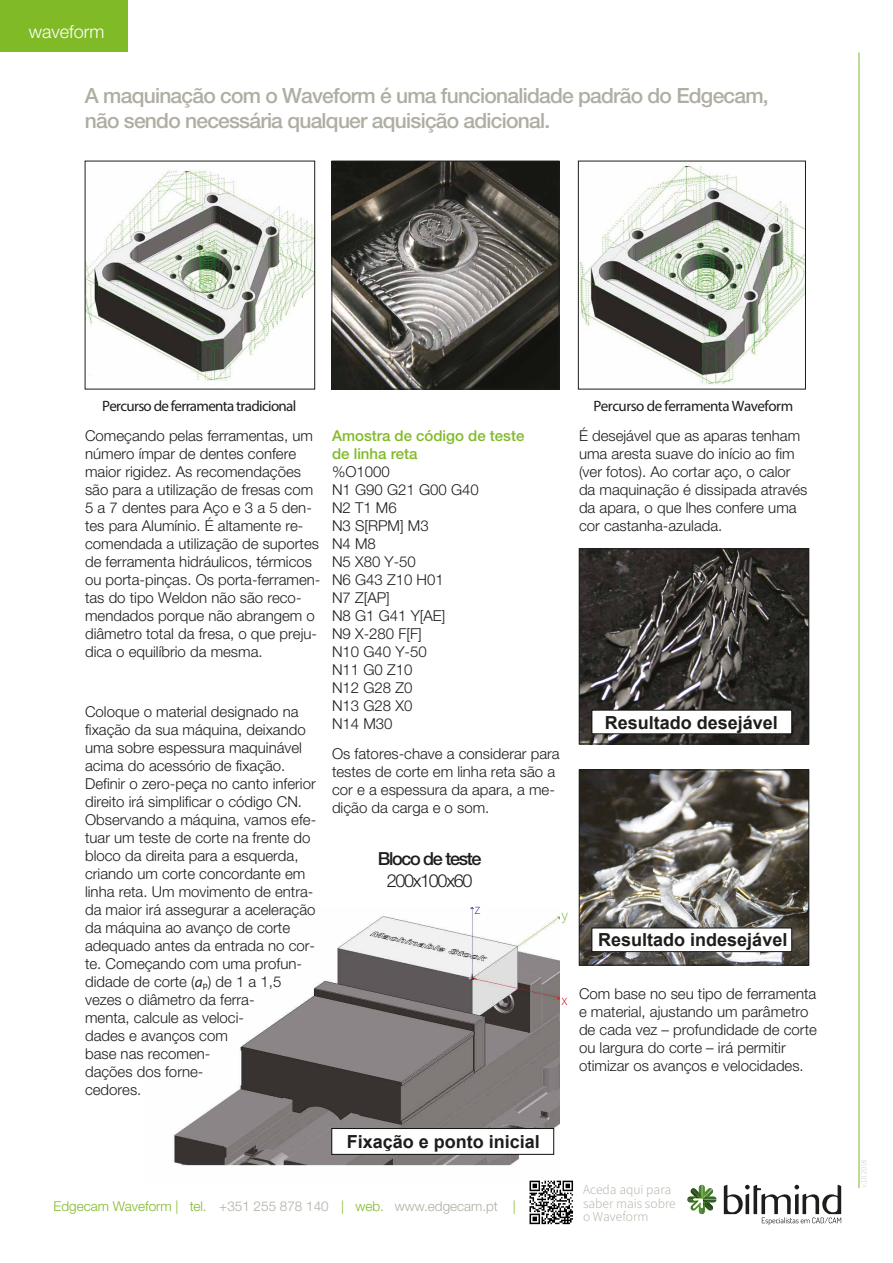
<style>
.page{position:relative;width:893px;height:1263px;background:#fff}
.page>*{position:absolute;margin:0;border:0;box-sizing:border-box;transform-origin:0 0}
.t1{font:500 21px/25.2px "Helvetica Neue";letter-spacing:-.035em;color:#b0aea3}
.t2{font:700 18px "Arial";color:#1d1d1b}
.t3{font:500 18px "Helvetica Neue";letter-spacing:-.075em;color:#1d1d1b}
.t4{font:300 18px "Helvetica Neue";letter-spacing:-.075em;color:#1d1d1b}
.t5{font:300 18px "Helvetica Neue";color:#fff}
.t6{font:300 15px/18px "Helvetica Neue";color:#1d1d1b}
.t7{font:15px "Myriad Pro";letter-spacing:-.045em;color:#1d1d1b}
.t8{font:500 15px/18px "Helvetica Neue";color:#80ba27}
.t9{font:300 15px "Source Sans Pro";color:#394391}
.t10{font:300 15px "Source Sans Pro";color:#6ab537}
.t11{font:300 15px "Source Sans Pro";color:#df0a14}
.t12{font:300 13.5px "Helvetica Neue";color:#b0aea3}
.t13{font:300 13.5px/13.5px "Source Sans Pro";color:#b0aea3}
.s1{font-family:"Myriad Pro";font-weight:400;font-style:italic}
.s2{font-family:"Myriad Pro";font-weight:400;font-size:8.7px}
.s3{color:#80ba27}
</style>
<div class="page">
<img style="left:174px;top:910px;width:385px;height:256px">
<img style="left:87px;top:169px;width:226px;height:216px">
<img style="left:580px;top:163px;width:224px;height:223px">
<div style="left:578px;top:161px;width:228px;height:228px;border:1px solid #1d1d1b"></div>
<img style="left:334px;top:163px;width:223px;height:224px">
<div style="left:332px;top:161px;width:227px;height:228px;border:1px solid #1d1d1b"></div>
<div style="left:0;top:0;width:128px;height:51px;background:#80ba27"></div>
<img style="left:581px;top:551px;width:226px;height:191px">
<div style="left:579px;top:549px;width:230px;height:195px;border:1px solid #1d1d1b"></div>
<img style="left:581px;top:772px;width:226px;height:191px">
<div style="left:579px;top:770px;width:230px;height:195px;border:1px solid #1d1d1b"></div>
<div style="left:592px;top:928px;width:200px;height:23px;background:#fff"></div>
<div style="left:592px;top:928px;width:200px;height:24px;border:1px solid #12110c"></div>
<div style="left:592px;top:710px;width:200px;height:24px;background:#fff"></div>
<div style="left:332px;top:1128px;width:222px;height:26px;background:#fff"></div>
<div style="left:332px;top:1128px;width:222px;height:26px;border:1px solid #12110c"></div>
<svg style="left:687px;top:1185px;width:29px;height:29px"></svg>
<svg style="left:724px;top:1185px;width:117px;height:40px"></svg>
<svg style="left:529px;top:1180px;width:45px;height:45px"></svg>
<svg style="left:529px;top:1181px;width:44px;height:43px"></svg>
<svg style="left:556px;top:916px;width:4px;height:4px"></svg>
<svg style="left:556px;top:996px;width:4px;height:4px"></svg>
<hr style="left:859px;top:53px;width:1px;height:1135px;background:#80ba27">
<svg style="left:861px;top:1160px;width:6px;height:27px"></svg>
<p class="t5" style="left:29px;top:20px;width:77px">waveform</p>
<h1 class="t1" style="left:85px;top:82px;width:685px">A maquinação com o Waveform é uma funcionalidade padrão do Edgecam, não sendo necessária qualquer aquisição adicional.</h1>
<p class="t7" style="left:102px;top:397px;width:196px">Percurso de ferramenta tradicional</p>
<p class="t7" style="left:593px;top:397px;width:201px">Percurso de ferramenta Waveform</p>
<p class="t6" style="left:85px;top:427px;width:237px">Começando pelas ferramentas, um número ímpar de dentes confere maior rigidez. As recomendações são para a utilização de fresas com 5 a 7 dentes para Aço e 3 a 5 den&shy;tes para Alumínio. É altamente re&shy;comendada a utilização de suportes de ferramenta hidráulicos, térmicos ou porta-pinças. Os porta-ferramen&shy;tas do tipo Weldon não são reco&shy;mendados porque não abrangem o diâmetro total da fresa, o que preju&shy;dica o equilíbrio da mesma.</p>
<p class="t6" style="left:85px;top:703px;width:233px">Coloque o material designado na fixação da sua máquina, deixando uma sobre espessura maquinável acima do acessório de fixação.<br>Definir o zero-peça no canto inferior direito irá simplificar o código CN.<br>Observando a máquina, vamos efe&shy;tuar um teste de corte na frente do bloco da direita para a esquerda, criando um corte concordante em linha reta. Um movimento de entra&shy;da maior irá assegurar a aceleração da máquina ao avanço de corte adequado antes da entrada no cor&shy;te. Começando com uma profun&shy;didade de corte (<span class="s1">a</span><span class="s2">p</span>) de 1 a 1,5 vezes o diâmetro da ferra-<br>menta, calcule as veloci-<br>dades e avanços com<br>base nas recomen-<br>dações dos forne-<br>cedores.</p>
<p class="t8" style="left:332px;top:427px;width:194px">Amostra de código de teste de linha reta</p>
<p class="t6" style="left:332px;top:463px;width:148px">%O1000<br>N1 G90 G21 G00 G40<br>N2 T1 M6<br>N3 S[RPM] M3<br>N4 M8<br>N5 X80 Y-50<br>N6 G43 Z10 H01<br>N7 Z[AP]<br>N8 G1 G41 Y[AE]<br>N9 X-280 F[F]<br>N10 G40 Y-50<br>N11 G0 Z10<br>N12 G28 Z0<br>N13 G28 X0<br>N14 M30</p>
<p class="t6" style="left:332px;top:744px;width:229px">Os fatores-chave a considerar para testes de corte em linha reta são a cor e a espessura da apara, a me&shy;dição da carga e o som.</p>
<p class="t6" style="left:579px;top:427px;width:230px">É desejável que as aparas tenham uma aresta suave do início ao fim (ver fotos). Ao cortar aço, o calor da maquinação é dissipada através da apara, o que lhes confere uma cor castanha-azulada.</p>
<p class="t2" style="left:605px;top:709px;width:175px">Resultado desejável</p>
<p class="t3" style="left:378px;top:848px;width:105px">Bloco de teste</p>
<p class="t4" style="left:387px;top:869px;width:87px">200x100x60</p>
<p class="t9" style="left:475px;top:900px;width:8px">z</p>
<p class="t10" style="left:562px;top:906px;width:8px">y</p>
<p class="t2" style="left:598px;top:927px;width:191px">Resultado indesejável</p>
<p class="t11" style="left:562px;top:990px;width:8px">x</p>
<p class="t6" style="left:579px;top:985px;width:239px">Com base no seu tipo de ferramenta e material, ajustando um parâmetro de cada vez – profundidade de corte ou largura do corte – irá permitir otimizar os avanços e velocidades.</p>
<p class="t2" style="left:347px;top:1129px;width:195px">Fixação e ponto inicial</p>
<p class="t12" style="left:53px;top:1198px;width:464px"><span class="s3">Edgecam Waveform | tel.</span> +351 255 878 140 <span class="s3">| web.</span> www.edgecam.pt <span class="s3">|</span></p>
<p class="t13" style="left:583px;top:1183px;width:94px">Aceda aqui para saber mais sobre o Waveform</p>
</div>
